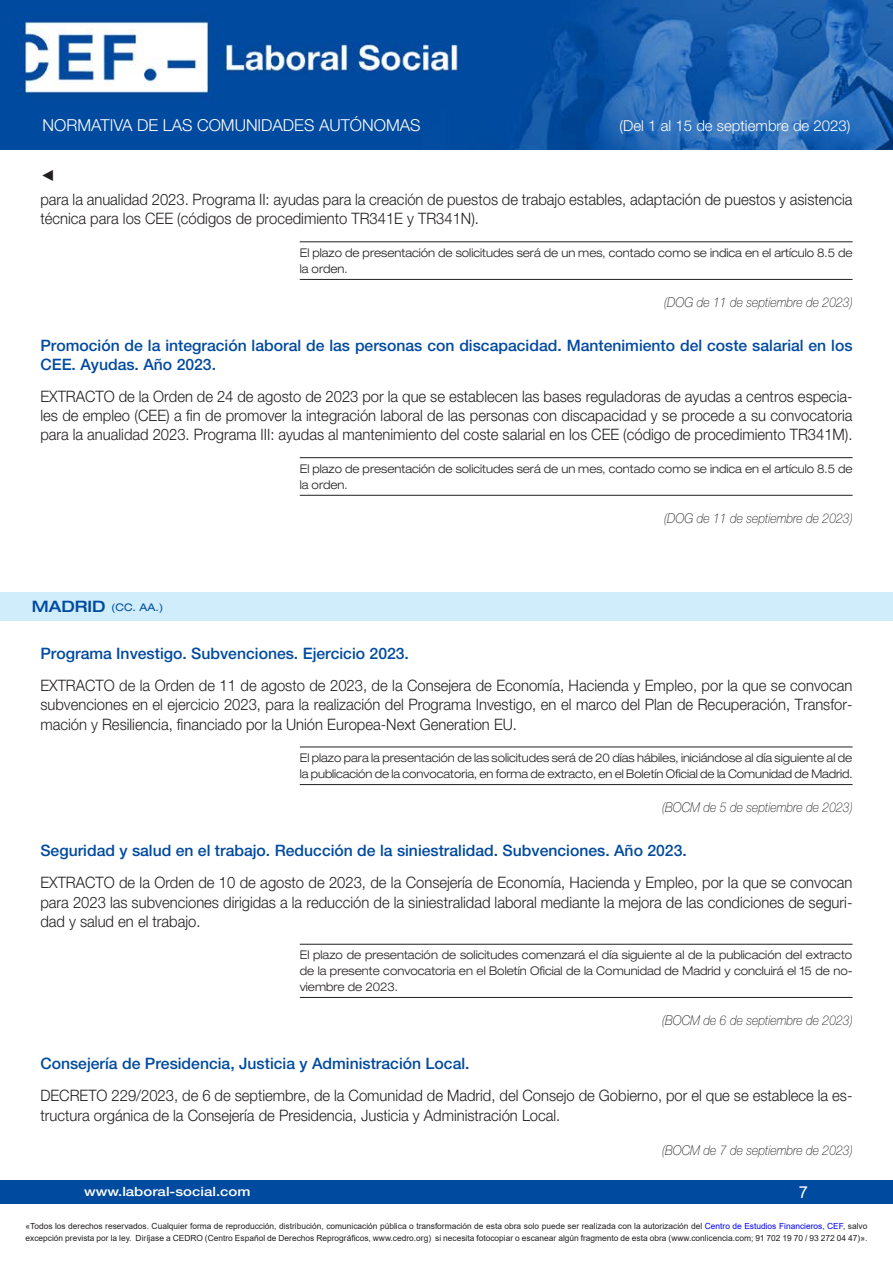
<style>
.page{position:relative;width:893px;height:1263px;background:#fff}
.page>*{position:absolute;margin:0;border:0;box-sizing:border-box;transform-origin:0 0}
.t1{font:300 16.5px "Helvetica Neue LT Std";color:#fff}
.t2{font:16.5px "Arial";color:#fff}
.Contenido{font:300 15.75px/19.4px "Helvetica Neue LT Std";color:#231f20;text-align:justify;scale:.94 1}
.Título-cabecera{font:500 15.75px/18.6px "Helvetica Neue LT Std";color:#004a9f}
.Contenido-2{font:15.75px "Times New Roman";color:#231f20;scale:.94 1}
.t3{font:300 15px "Helvetica Neue LT Std";color:#fff}
.publicación{font:italic 100 13.5px "Helvetica Neue LT Std";color:#231f20;scale:.9 1}
.t4{font:500 12.75px "Helvetica Neue LT Std";color:#fff;scale:1.18 1}
.Plazo{font:300 expanded 12px/15.6px "Helvetica Neue LT Std";color:#231f20;scale:.92 1}
.Comunidades_division{font:expanded 10.5px "Helvetica Neue LT Std";color:#004a9f}
.t5{font:8.4px/12px "Arial";color:#231f20}
.s1{font-weight:500;font-size:15.75px}
.s2{color:#00f}
</style>
<div class="page">
<div style="left:0;top:1180px;width:893px;height:23px;background:#004a9f"></div>
<img style="left:0;top:0;width:893px;height:149px">
<hr style="left:300px;top:241px;width:553px;height:1px;background:#231f20">
<hr style="left:300px;top:279px;width:553px;height:1px;background:#231f20">
<hr style="left:300px;top:457px;width:553px;height:1px;background:#231f20">
<hr style="left:300px;top:495px;width:553px;height:1px;background:#231f20">
<hr style="left:300px;top:747px;width:553px;height:1px;background:#231f20">
<hr style="left:300px;top:784px;width:553px;height:1px;background:#231f20">
<hr style="left:300px;top:944px;width:553px;height:1px;background:#231f20">
<hr style="left:300px;top:997px;width:553px;height:1px;background:#231f20">
<div style="left:0;top:592px;width:893px;height:29px;background:#cfedfb"></div>
<p class="t1" style="left:43px;top:115px;width:379px">NORMATIVA DE LAS COMUNIDADES AUTÓNOMAS</p>
<p class="t3" style="left:620px;top:117px;width:232px">(Del 1 al 15 de septiembre de 2023)</p>
<p class="Contenido-2" style="left:40px;top:165px;width:17px">◄</p>
<p class="Contenido" style="left:40px;top:189px;width:865px">para la anualidad 2023. Programa II: ayudas para la creación de puestos de trabajo estables, adaptación de puestos y asistencia técnica para los CEE (códigos de procedimiento TR341E y TR341N).</p>
<p class="Plazo" style="left:300px;top:245px;width:602px">El plazo de presentación de solicitudes será de un mes, contado como se indica en el artículo 8.5 de la orden.</p>
<p class="publicación" style="left:664px;top:294px;width:211px">(DOG de 11 de septiembre de 2023)</p>
<p class="Título-cabecera" style="left:40px;top:336px;width:814px">Promoción de la integración laboral de las personas con discapacidad. Mantenimiento del coste salarial en los<br>CEE. Ayudas. Año 2023.</p>
<p class="Contenido" style="left:40px;top:386px;width:866px">EXTRACTO de la Orden de 24 de agosto de 2023 por la que se establecen las bases reguladoras de ayudas a centros especia&shy;les de empleo (CEE) a fin de promover la integración laboral de las personas con discapacidad y se procede a su convocatoria para la anualidad 2023. Programa III: ayudas al mantenimiento del coste salarial en los CEE (código de procedimiento TR341M).</p>
<p class="Plazo" style="left:300px;top:461px;width:602px">El plazo de presentación de solicitudes será de un mes, contado como se indica en el artículo 8.5 de la orden.</p>
<p class="publicación" style="left:664px;top:510px;width:211px">(DOG de 11 de septiembre de 2023)</p>
<p class="Comunidades_division" style="left:32px;top:600px;width:133px"><span class="s1">MADRID</span> (CC. AA.)</p>
<p class="Título-cabecera" style="left:40px;top:644px;width:370px">Programa Investigo. Subvenciones. Ejercicio 2023.</p>
<p class="Contenido" style="left:40px;top:675px;width:865px">EXTRACTO de la Orden de 11 de agosto de 2023, de la Consejera de Economía, Hacienda y Empleo, por la que se convocan subvenciones en el ejercicio 2023, para la realización del Programa Investigo, en el marco del Plan de Recuperación, Transfor&shy;mación y Resiliencia, financiado por la Unión Europea-Next Generation EU.</p>
<p class="Plazo" style="left:300px;top:750px;width:602px">El plazo para la presentación de las solicitudes será de 20 días hábiles, iniciándose al día siguiente al de la publicación de la convocatoria, en forma de extracto, en el Boletín Oficial de la Comunidad de Madrid.</p>
<p class="publicación" style="left:662px;top:799px;width:213px">(BOCM de 5 de septiembre de 2023)</p>
<p class="Título-cabecera" style="left:40px;top:841px;width:648px">Seguridad y salud en el trabajo. Reducción de la siniestralidad. Subvenciones. Año 2023.</p>
<p class="Contenido" style="left:40px;top:872px;width:865px">EXTRACTO de la Orden de 10 de agosto de 2023, de la Consejería de Economía, Hacienda y Empleo, por la que se convocan para 2023 las subvenciones dirigidas a la reducción de la siniestralidad laboral mediante la mejora de las condiciones de seguri&shy;dad y salud en el trabajo.</p>
<p class="Plazo" style="left:300px;top:947px;width:602px;text-align:justify">El plazo de presentación de solicitudes comenzará el día siguiente al de la publicación del extracto de la presente convocatoria en el Boletín Oficial de la Comunidad de Madrid y concluirá el 15 de no&shy;viembre de 2023.</p>
<p class="publicación" style="left:662px;top:1012px;width:213px">(BOCM de 6 de septiembre de 2023)</p>
<p class="Título-cabecera" style="left:40px;top:1054px;width:431px">Consejería de Presidencia, Justicia y Administración Local.</p>
<p class="Contenido" style="left:40px;top:1085px;width:865px">DECRETO 229/2023, de 6 de septiembre, de la Comunidad de Madrid, del Consejo de Gobierno, por el que se establece la es&shy;tructura orgánica de la Consejería de Presidencia, Justicia y Administración Local.</p>
<p class="publicación" style="left:662px;top:1142px;width:213px">(BOCM de 7 de septiembre de 2023)</p>
<p class="t4" style="left:84px;top:1184px;width:143px">www.laboral-social.com</p>
<p class="t2" style="left:799px;top:1180px;width:11px">7</p>
<p class="t5" style="left:26px;top:1220px;width:843px">«Todos los derechos reservados. Cualquier forma de reproducción, distribución, comunicación pública o transformación de esta obra solo puede ser realizada con la autorización del <span class="s2">Centro de Estudios Financieros, CEF</span>, salvo excepción prevista por la ley. Diríjase a CEDRO (Centro Español de Derechos Reprográficos, www.cedro.org) si necesita fotocopiar o escanear algún fragmento de esta obra (www.conlicencia.com; 91 702 19 70 / 93 272 04 47)».</p>
</div>
